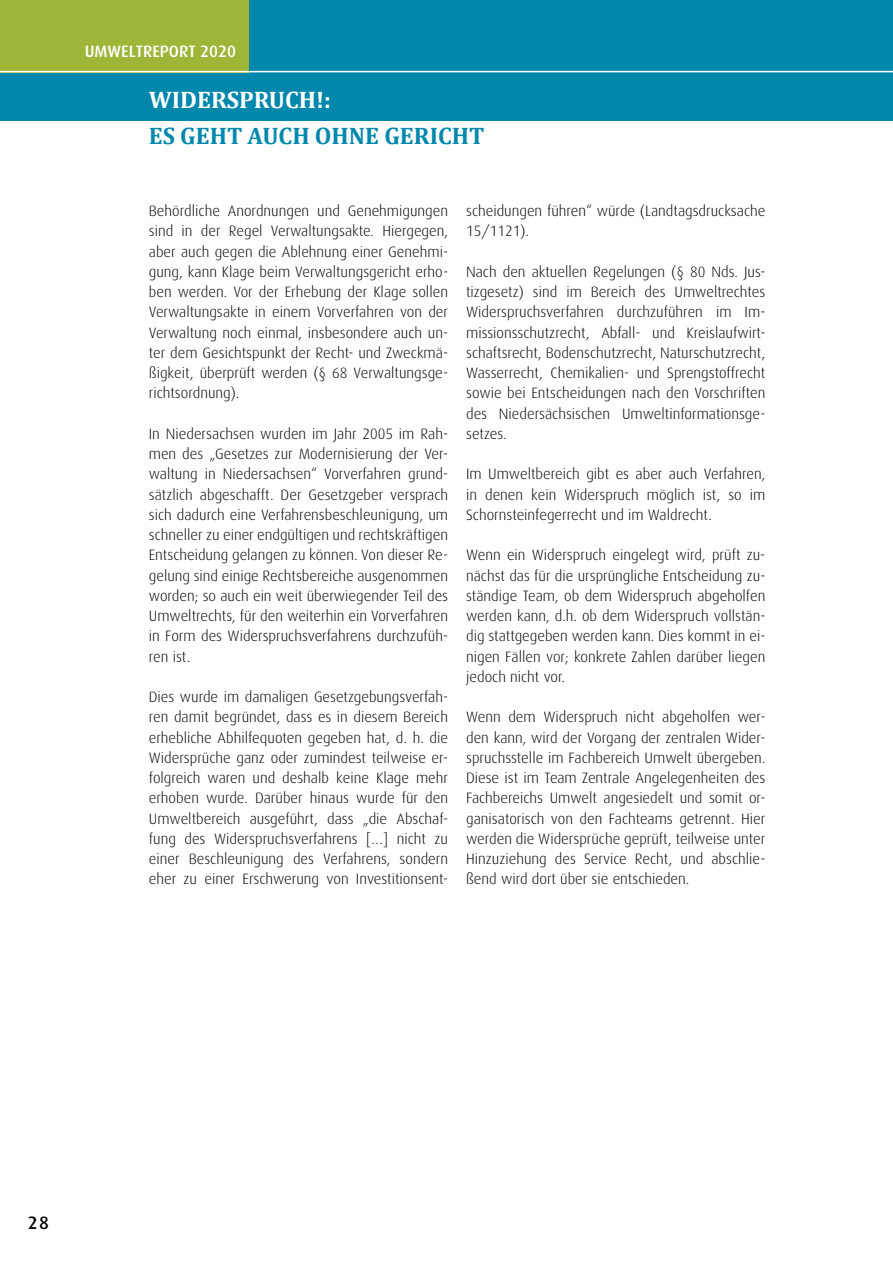
<style>
.page{position:relative;width:893px;height:1263px;background:#fff}
.page>*{position:absolute;margin:0;border:0;box-sizing:border-box;transform-origin:0 0}
.t1{font:700 24px "Cambria";color:#0088ac}
.t2{font:700 24px "Cambria";color:#fff}
.t3{font:500 18px "Dax";color:#000}
.t4{font:500 16.5px "Dax";color:#fff}
.t5{font:300 15px/20.2px "Dax";color:#000;text-align:justify}
</style>
<div class="page">
<div style="left:0;top:0;width:893px;height:121px;background:#0088ac"></div>
<div style="left:0;top:0;width:248px;height:72px;background:#9eb638"></div>
<hr style="left:0;top:71px;width:893px;height:1px;background:#fff">
<p class="t4" style="left:85px;top:42px;width:153px">UMWELTREPORT 2020</p>
<h1 class="t2" style="left:149px;top:83px;width:184px">WIDERSPRUCH!:</h1>
<h1 class="t1" style="left:149px;top:119px;width:337px">ES GEHT AUCH OHNE GERICHT</h1>
<p class="t5" style="left:149px;top:201px;width:301px">Behördliche Anordnungen und Genehmigungen sind in der Regel Verwaltungsakte. Hiergegen, aber auch gegen die Ablehnung einer Genehmi&shy;gung, kann Klage beim Verwaltungsgericht erho&shy;ben werden. Vor der Erhebung der Klage sollen Verwaltungsakte in einem Vorverfahren von der Verwaltung noch einmal, insbesondere auch un&shy;ter dem Gesichtspunkt der Recht- und Zweckmä&shy;ßigkeit, überprüft werden (§ 68 Verwaltungsge&shy;richtsordnung).</p>
<p class="t5" style="left:149px;top:424px;width:301px">In Niedersachsen wurden im Jahr 2005 im Rah&shy;men des „Gesetzes zur Modernisierung der Ver&shy;waltung in Niedersachsen“ Vorverfahren grund&shy;sätzlich abgeschafft. Der Gesetzgeber versprach sich dadurch eine Verfahrensbeschleunigung, um schneller zu einer endgültigen und rechtskräftigen Entscheidung gelangen zu können. Von dieser Re&shy;gelung sind einige Rechtsbereiche ausgenommen worden; so auch ein weit überwiegender Teil des Umweltrechts, für den weiterhin ein Vorverfahren in Form des Widerspruchsverfahrens durchzufüh&shy;ren ist.</p>
<p class="t5" style="left:149px;top:687px;width:301px">Dies wurde im damaligen Gesetzgebungsverfah&shy;ren damit begründet, dass es in diesem Bereich erhebliche Abhilfequoten gegeben hat, d. h. die Widersprüche ganz oder zumindest teilweise er&shy;folgreich waren und deshalb keine Klage mehr erhoben wurde. Darüber hinaus wurde für den Umweltbereich ausgeführt, dass „die Abschaf&shy;fung des Widerspruchsverfahrens […] nicht zu einer Beschleunigung des Verfahrens, sondern eher zu einer Erschwerung von Investitionsent-</p>
<p class="t5" style="left:466px;top:201px;width:301px">scheidungen führen“ würde (Landtagsdrucksache<br>15/1121).</p>
<p class="t5" style="left:466px;top:262px;width:301px">Nach den aktuellen Regelungen (§ 80 Nds. Jus&shy;tizgesetz) sind im Bereich des Umweltrechtes Widerspruchsverfahren durchzuführen im Im&shy;missionsschutzrecht, Abfall- und Kreislaufwirt&shy;schaftsrecht, Bodenschutzrecht, Naturschutzrecht, Wasserrecht, Chemikalien- und Sprengstoffrecht sowie bei Entscheidungen nach den Vorschriften des Niedersächsischen Umweltinformationsge&shy;setzes.</p>
<p class="t5" style="left:466px;top:464px;width:301px">Im Umweltbereich gibt es aber auch Verfahren, in denen kein Widerspruch möglich ist, so im Schornsteinfegerrecht und im Waldrecht.</p>
<p class="t5" style="left:466px;top:545px;width:301px">Wenn ein Widerspruch eingelegt wird, prüft zu&shy;nächst das für die ursprüngliche Entscheidung zu&shy;ständige Team, ob dem Widerspruch abgeholfen werden kann, d.h. ob dem Widerspruch vollstän&shy;dig stattgegeben werden kann. Dies kommt in ei&shy;nigen Fällen vor; konkrete Zahlen darüber liegen jedoch nicht vor.</p>
<p class="t5" style="left:466px;top:707px;width:301px">Wenn dem Widerspruch nicht abgeholfen wer&shy;den kann, wird der Vorgang der zentralen Wider&shy;spruchsstelle im Fachbereich Umwelt übergeben.<br>Diese ist im Team Zentrale Angelegenheiten des Fachbereichs Umwelt angesiedelt und somit or&shy;ganisatorisch von den Fachteams getrennt. Hier werden die Widersprüche geprüft, teilweise unter Hinzuziehung des Service Recht, und abschlie&shy;ßend wird dort über sie entschieden.</p>
<p class="t3" style="left:28px;top:1212px;width:23px">28</p>
</div>
